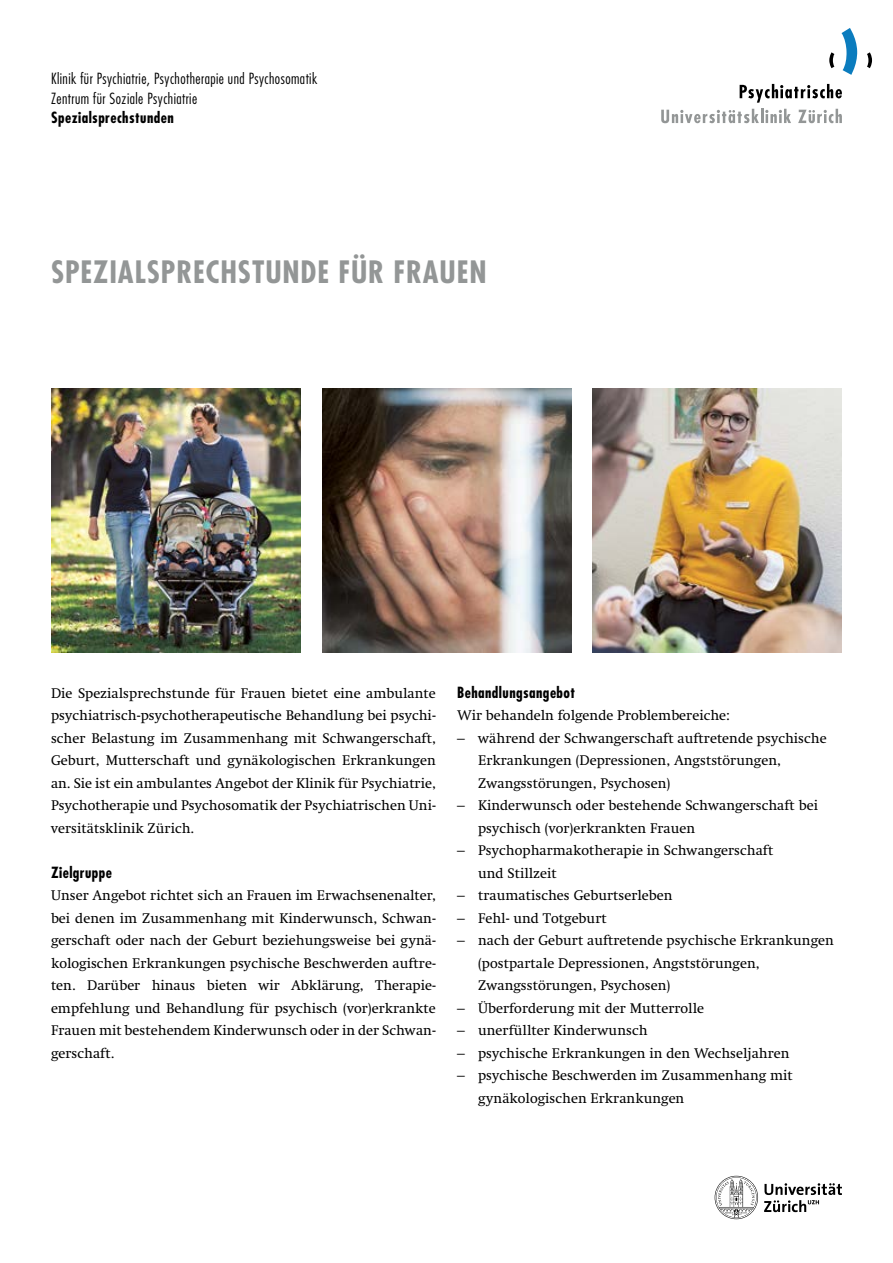
<style>
.page{position:relative;width:893px;height:1263px;background:#fff}
.page>*{position:absolute;margin:0;border:0;box-sizing:border-box;transform-origin:0 0}
.Titel{font:700 condensed 30px "Futura Std";letter-spacing:.03em;color:#939696}
.Klinik_Bold{font:300 condensed 15px "Futura Std";letter-spacing:.03em;color:#000}
.Untertitel{font:700 condensed 15px "Futura Std";letter-spacing:.03em;color:#000}
.Klinik_Bold-2{font:700 condensed 15px "Futura Std";letter-spacing:.03em;color:#000}
.Lauftext{font:14.25px/22.5px "Swift LT Std";color:#000}
</style>
<div class="page">
<svg style="left:715px;top:1176px;width:127px;height:43px"></svg>
<svg style="left:829px;top:52px;width:5px;height:16px"></svg>
<svg style="left:867px;top:52px;width:5px;height:16px"></svg>
<svg style="left:841px;top:28px;width:16px;height:47px"></svg>
<svg style="left:740px;top:84px;width:102px;height:19px"></svg>
<svg style="left:661px;top:109px;width:130px;height:14px"></svg>
<svg style="left:798px;top:109px;width:44px;height:14px"></svg>
<img style="left:322px;top:388px;width:249px;height:265px">
<img style="left:51px;top:388px;width:250px;height:265px">
<img style="left:592px;top:388px;width:250px;height:265px">
<p class="Klinik_Bold" style="left:51px;top:70px;width:268px">Klinik für Psychiatrie, Psychotherapie und Psychosomatik</p>
<p class="Klinik_Bold" style="left:51px;top:89px;width:148px">Zentrum für Soziale Psychiatrie</p>
<p class="Klinik_Bold-2" style="left:51px;top:108px;width:124px">Spezialsprechstunden</p>
<p class="Titel" style="left:51px;top:253px;width:437px">SPEZIALSPRECHSTUNDE FÜR FRAUEN</p>
<p class="Lauftext" style="left:51px;top:682px;width:386px;text-align:justify">Die Spezialsprechstunde für Frauen bietet eine ambulante psychiatrisch-psychotherapeutische Behandlung bei psychi&shy;scher Belastung im Zusammenhang mit Schwangerschaft, Geburt, Mutterschaft und gynäkologischen Erkrankungen an. Sie ist ein ambulantes Angebot der Klinik für Psychiatrie, Psychotherapie und Psychosomatik der Psychiatrischen Uni&shy;versitätsklinik Zürich.</p>
<p class="Untertitel" style="left:51px;top:863px;width:62px">Zielgruppe</p>
<p class="Lauftext" style="left:51px;top:884px;width:386px;text-align:justify">Unser Angebot richtet sich an Frauen im Erwachsenenalter, bei denen im Zusammenhang mit Kinderwunsch, Schwan&shy;gerschaft oder nach der Geburt beziehungsweise bei gynä&shy;kologischen Erkrankungen psychische Beschwerden auftre&shy;ten. Darüber hinaus bieten wir Abklärung, Therapie&shy;empfehlung und Behandlung für psychisch (vor)erkrankte Frauen mit bestehendem Kinderwunsch oder in der Schwan&shy;gerschaft.</p>
<p class="Untertitel" style="left:457px;top:683px;width:120px">Behandlungsangebot</p>
<p class="Lauftext" style="left:457px;top:704px;width:274px">Wir behandeln folgende Problembereiche:</p>
<p class="Lauftext" style="left:478px;top:727px;width:350px;text-indent:-21px">– während der Schwangerschaft auftretende psychische<br>Erkrankungen (Depressionen, Angststörungen,<br>Zwangsstörungen, Psychosen)</p>
<p class="Lauftext" style="left:478px;top:794px;width:341px;text-indent:-21px">– Kinderwunsch oder bestehende Schwangerschaft bei psychisch (vor)erkrankten Frauen</p>
<p class="Lauftext" style="left:478px;top:839px;width:297px;text-indent:-21px">– Psychopharmakotherapie in Schwangerschaft und Stillzeit</p>
<p class="Lauftext" style="left:457px;top:884px;width:217px">– traumatisches Geburtserleben</p>
<p class="Lauftext" style="left:457px;top:907px;width:151px">– Fehl- und Totgeburt</p>
<p class="Lauftext" style="left:478px;top:929px;width:357px;text-indent:-21px">– nach der Geburt auftretende psychische Erkrankungen (postpartale Depressionen, Angststörungen,<br>Zwangsstörungen, Psychosen)</p>
<p class="Lauftext" style="left:457px;top:997px;width:248px">– Überforderung mit der Mutterrolle</p>
<p class="Lauftext" style="left:457px;top:1019px;width:192px">– unerfüllter Kinderwunsch</p>
<p class="Lauftext" style="left:457px;top:1042px;width:334px">– psychische Erkrankungen in den Wechseljahren</p>
<p class="Lauftext" style="left:478px;top:1064px;width:316px;text-indent:-21px">– psychische Beschwerden im Zusammenhang mit gynäkologischen Erkrankungen</p>
</div>
